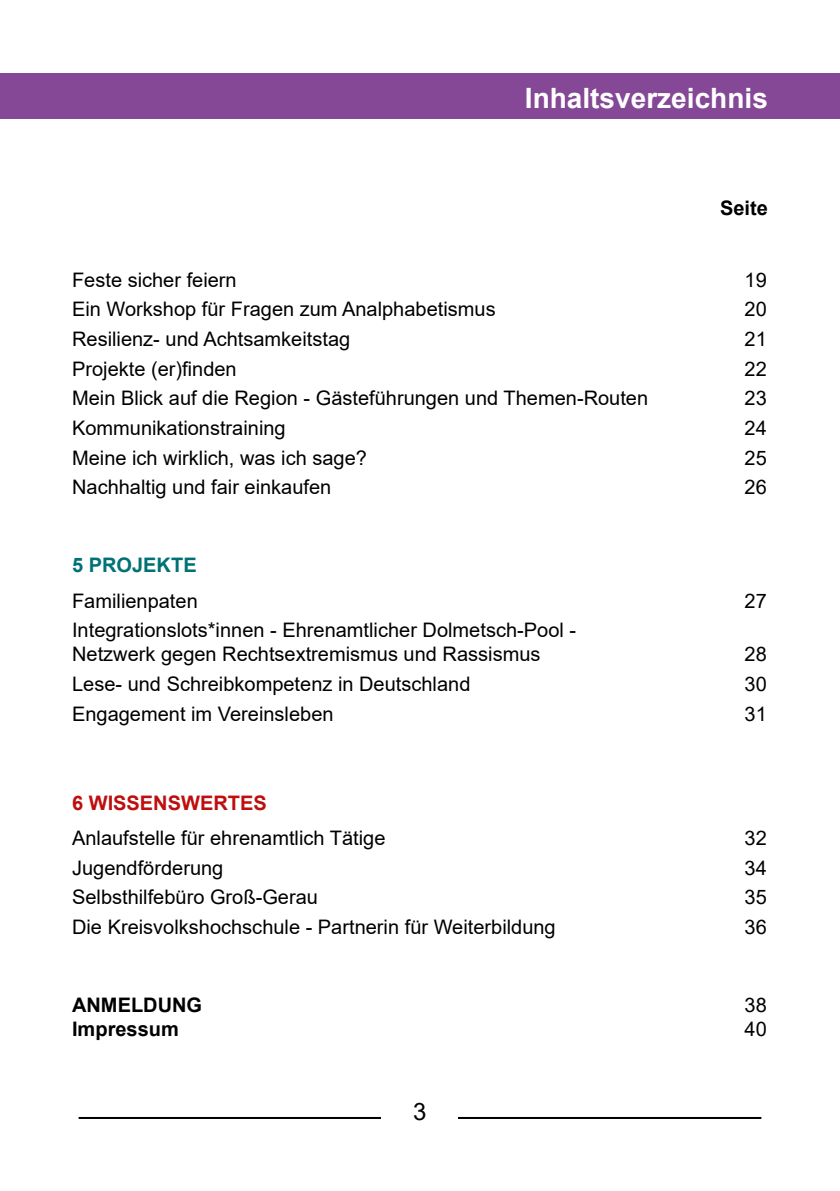
<style>
.page{position:relative;width:840px;height:1191px;background:#fff}
.page>*{position:absolute;margin:0;border:0;box-sizing:border-box;transform-origin:0 0}
.t1{font:700 28px "Arial";color:#fff}
.t2{font:24px "Arial";color:#000}
.t3{font:20px/24px "Arial";color:#000}
.t4{font:700 20px "Arial";color:#000}
.t5{font:700 20px "Arial";color:#be0e0d}
.t6{font:700 20px "Arial";color:#007175}
</style>
<div class="page">
<hr style="left:79px;top:1117px;width:682px;height:2px;background:#000">
<div style="left:381px;top:1102px;width:77px;height:33px;background:#fff"></div>
<div style="left:0;top:74px;width:839px;height:45px;background:#854896"></div>
<h1 class="t1" style="left:524px;top:78px;width:244px">Inhaltsverzeichnis</h1>
<p class="t4" style="left:719px;top:194px;width:49px">Seite</p>
<p class="t3" style="left:72px;top:268px;width:166px">Feste sicher feiern</p>
<p class="t3" style="left:744px;top:268px;width:24px">19</p>
<p class="t3" style="left:72px;top:297px;width:425px">Ein Workshop für Fragen zum Analphabetismus</p>
<p class="t3" style="left:744px;top:297px;width:24px">20</p>
<p class="t3" style="left:72px;top:327px;width:279px">Resilienz- und Achtsamkeitstag</p>
<p class="t3" style="left:744px;top:327px;width:24px">21</p>
<p class="t3" style="left:72px;top:357px;width:166px">Projekte (er)finden</p>
<p class="t3" style="left:744px;top:357px;width:24px">22</p>
<p class="t3" style="left:72px;top:386px;width:577px">Mein Blick auf die Region - Gästeführungen und Themen-Routen</p>
<p class="t3" style="left:744px;top:386px;width:24px">23</p>
<p class="t3" style="left:72px;top:416px;width:215px">Kommunikationstraining</p>
<p class="t3" style="left:744px;top:416px;width:24px">24</p>
<p class="t3" style="left:72px;top:445px;width:296px">Meine ich wirklich, was ich sage?</p>
<p class="t3" style="left:744px;top:445px;width:24px">25</p>
<p class="t3" style="left:72px;top:475px;width:261px">Nachhaltig und fair einkaufen</p>
<p class="t3" style="left:744px;top:475px;width:24px">26</p>
<p class="t6" style="left:72px;top:551px;width:126px">5 PROJEKTE</p>
<p class="t3" style="left:72px;top:588px;width:127px">Familienpaten</p>
<p class="t3" style="left:744px;top:588px;width:24px">27</p>
<p class="t3" style="left:72px;top:618px;width:505px">Integrationslots*innen - Ehrenamtlicher Dolmetsch-Pool -<br>Netzwerk gegen Rechtsextremismus und Rassismus</p>
<p class="t3" style="left:744px;top:642px;width:24px">28</p>
<p class="t3" style="left:72px;top:671px;width:399px">Lese- und Schreibkompetenz in Deutschland</p>
<p class="t3" style="left:744px;top:671px;width:24px">30</p>
<p class="t3" style="left:72px;top:701px;width:263px">Engagement im Vereinsleben</p>
<p class="t3" style="left:744px;top:701px;width:24px">31</p>
<p class="t5" style="left:72px;top:788px;width:196px">6 WISSENSWERTES</p>
<p class="t3" style="left:72px;top:825px;width:315px">Anlaufstelle für ehrenamtlich Tätige</p>
<p class="t3" style="left:744px;top:825px;width:24px">32</p>
<p class="t3" style="left:72px;top:855px;width:153px">Jugendförderung</p>
<p class="t3" style="left:744px;top:855px;width:24px">34</p>
<p class="t3" style="left:72px;top:885px;width:247px">Selbsthilfebüro Groß-Gerau</p>
<p class="t3" style="left:744px;top:885px;width:24px">35</p>
<p class="t3" style="left:72px;top:914px;width:485px">Die Kreisvolkshochschule - Partnerin für Weiterbildung</p>
<p class="t3" style="left:744px;top:914px;width:24px">36</p>
<p class="t4" style="left:72px;top:990px;width:131px">ANMELDUNG</p>
<p class="t3" style="left:744px;top:992px;width:24px">38</p>
<p class="t4" style="left:72px;top:1014px;width:108px">Impressum</p>
<p class="t3" style="left:744px;top:1016px;width:24px">40</p>
<p class="t2" style="left:413px;top:1095px;width:15px">3</p>
</div>
